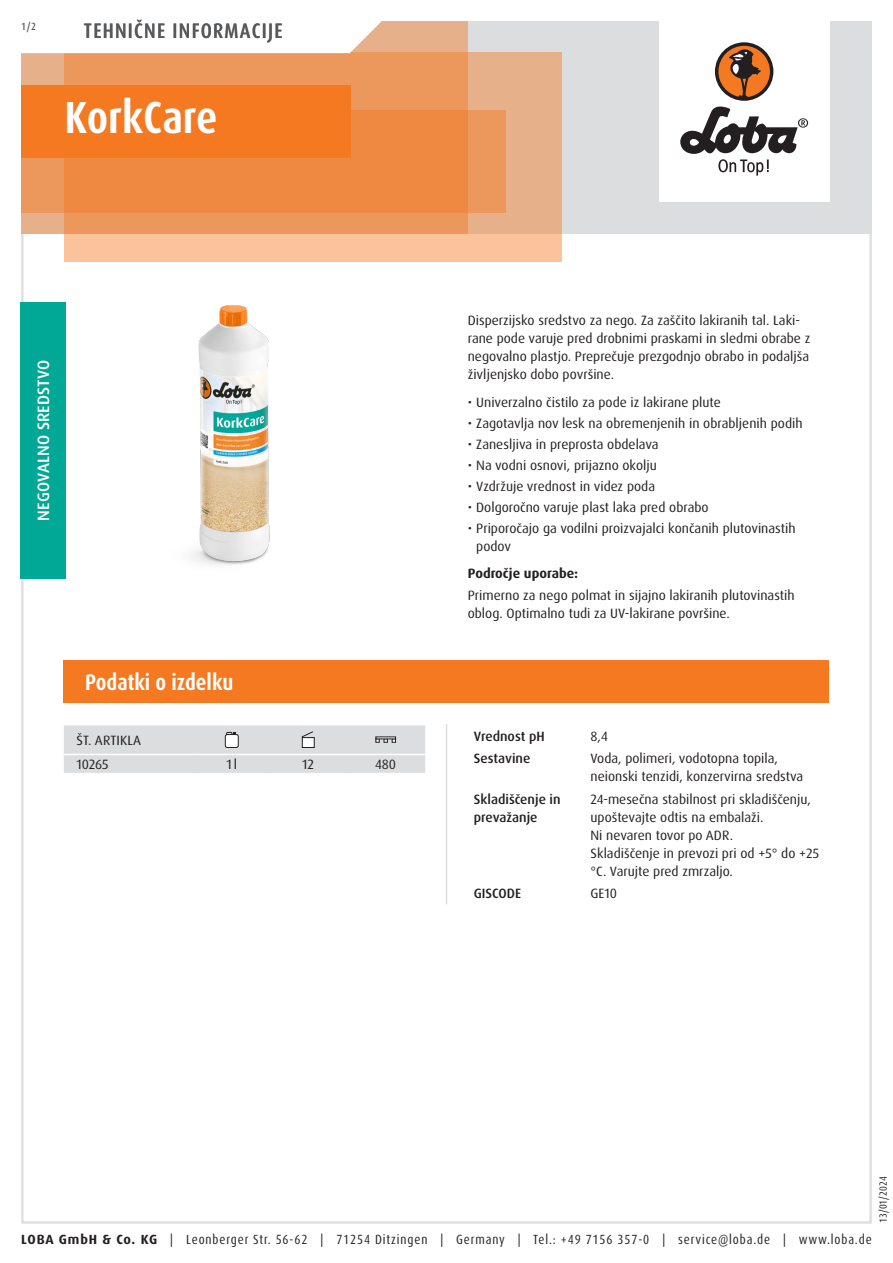
<style>
.page{position:relative;width:893px;height:1263px;background:#fff}
.page>*{position:absolute;margin:0;border:0;box-sizing:border-box;transform-origin:0 0}
.Produktname_weiss{font:700 condensed 45px "Dax Pro";color:#fff}
.Abschnitt{font:700 condensed 22.5px "Dax Pro";color:#fff}
.TI{font:500 condensed 21px "Dax Pro";letter-spacing:.06em;color:#57585a}
.Produktart_Reinigung-Pflege{font:500 16.5px "Dax Pro";letter-spacing:.01em;color:#fff}
.Text{font:13.5px/18px "Dax Pro";color:#231f20}
.Text_ohne_Silbentrennung{font:13.5px/18px "Dax Pro";color:#231f20}
.Text_Medium{font:500 13.5px/18px "Dax Pro";color:#231f20}
.Text_Bold{font:700 13.5px "Dax Pro";color:#231f20}
.Text_Großbuchstaben{font:13.5px "Dax Pro";letter-spacing:.01em;color:#231f20}
.Text_zentriert{font:13.5px "Dax Pro";color:#231f20}
.t1{font:condensed 13.35px "Dax Pro";letter-spacing:.065em;color:#231f20}
.t2{font:condensed 10.5px "Dax Pro";color:#231f20}
.t3{font:500 condensed 10.5px "Dax Pro";color:#57585a}
.s1{font-weight:700;font-stretch:normal}
</style>
<div class="page">
<hr style="left:446px;top:724px;width:1px;height:180px;background:#dcdddf">
<svg style="left:64px;top:725px;width:361px;height:48px;background:#dcdcde"></svg>
<div style="left:64px;top:660px;width:765px;height:43px;background:#f47921"></div>
<img style="left:191px;top:305px;width:79px;height:260px">
<div style="left:20px;top:302px;width:46px;height:276px;background:#00a895"></div>
<div style="left:21px;top:21px;width:851px;height:213px;background:#dcdddf"></div>
<div style="left:659px;top:0;width:170px;height:202px;background:#fff"></div>
<svg style="left:680px;top:106px;width:128px;height:70px"></svg>
<div style="left:715px;top:42px;width:58px;height:59px;background:#231f20;border-radius:50%"></div>
<svg style="left:718px;top:45px;width:52px;height:52px"></svg>
<div style="left:64px;top:52px;width:497px;height:209px;background:linear-gradient(to right,#fec79f,#efb992)"></div>
<div style="left:21px;top:111px;width:485px;height:102px;background:#ec975b"></div>
<svg style="left:21px;top:21px;width:447px;height:213px;background:#ed9150"></svg>
<svg style="left:21px;top:21px;width:411px;height:34px;background:#faede4"></svg>
<div style="left:21px;top:85px;width:330px;height:72px;background:#f47921"></div>
<p class="t3" style="left:21px;top:19px;width:16px">1/2</p>
<p class="TI" style="left:84px;top:17px;width:200px">TEHNIČNE INFORMACIJE</p>
<p class="Produktname_weiss" style="left:65px;top:89px;width:155px">KorkCare</p>
<p class="Produktart_Reinigung-Pflege" style="left:33px;top:521px;width:163px;rotate:-90deg">NEGOVALNO SREDSTVO</p>
<p class="Abschnitt" style="left:85px;top:668px;width:150px">Podatki o izdelku</p>
<p class="Text_Großbuchstaben" style="left:77px;top:731px;width:66px">ŠT. ARTIKLA</p>
<p class="Text" style="left:77px;top:756px;width:34px">10265</p>
<p class="Text_zentriert" style="left:227px;top:756px;width:12px">1l</p>
<p class="Text_zentriert" style="left:302px;top:756px;width:13px">12</p>
<p class="Text_zentriert" style="left:375px;top:756px;width:22px">480</p>
<p class="Text" style="left:468px;top:312px;width:344px">Disperzijsko sredstvo za nego. Za zaščito lakiranih tal. Laki&shy;rane pode varuje pred drobnimi praskami in sledmi obrabe z negovalno plastjo. Preprečuje prezgodnjo obrabo in podaljša življenjsko dobo površine.</p>
<p class="Text" style="left:468px;top:393px;width:255px">• Univerzalno čistilo za pode iz lakirane plute</p>
<p class="Text" style="left:468px;top:414px;width:336px">• Zagotavlja nov lesk na obremenjenih in obrabljenih podih</p>
<p class="Text" style="left:468px;top:435px;width:192px">• Zanesljiva in preprosta obdelava</p>
<p class="Text" style="left:468px;top:456px;width:191px">• Na vodni osnovi, prijazno okolju</p>
<p class="Text" style="left:468px;top:477px;width:189px">• Vzdržuje vrednost in videz poda</p>
<p class="Text" style="left:468px;top:498px;width:242px">• Dolgoročno varuje plast laka pred obrabo</p>
<p class="Text" style="left:476px;top:519px;width:321px;text-indent:-9px">• Priporočajo ga vodilni proizvajalci končanih plutovinastih podov</p>
<p class="Text_Bold" style="left:468px;top:565px;width:112px">Področje uporabe:</p>
<p class="Text" style="left:468px;top:586px;width:328px">Primerno za nego polmat in sijajno lakiranih plutovinastih oblog. Optimalno tudi za UV-lakirane površine.</p>
<p class="Text_Medium" style="left:474px;top:727px;width:73px">Vrednost pH</p>
<p class="Text_ohne_Silbentrennung" style="left:590px;top:727px;width:19px">8,4</p>
<p class="Text_Medium" style="left:474px;top:749px;width:58px">Sestavine</p>
<p class="Text_ohne_Silbentrennung" style="left:590px;top:749px;width:214px">Voda, polimeri, vodotopna topila, neionski tenzidi, konzervirna sredstva</p>
<p class="Text_Medium" style="left:474px;top:790px;width:88px">Skladiščenje in prevažanje</p>
<p class="Text_ohne_Silbentrennung" style="left:590px;top:790px;width:222px">24-mesečna stabilnost pri skladiščenju, upoštevajte odtis na embalaži.</p>
<p class="Text_ohne_Silbentrennung" style="left:590px;top:826px;width:144px">Ni nevaren tovor po ADR.</p>
<p class="Text_ohne_Silbentrennung" style="left:590px;top:844px;width:230px">Skladiščenje in prevozi pri od +5° do +25 °C. Varujte pred zmrzaljo.</p>
<p class="Text_Medium" style="left:474px;top:885px;width:49px">GISCODE</p>
<p class="Text_ohne_Silbentrennung" style="left:590px;top:885px;width:28px">GE10</p>
<p class="t2" style="left:876px;top:1222px;width:48px;rotate:-90deg">13/01/2024</p>
<p class="t1" style="left:21px;top:1230px;width:852px"><span class="s1">LOBA GmbH &amp; Co. KG</span> | Leonberger Str. 56-62 | 71254 Ditzingen | Germany | Tel.: +49 7156 357-0 | service@loba.de | www.loba.de</p>
</div>
